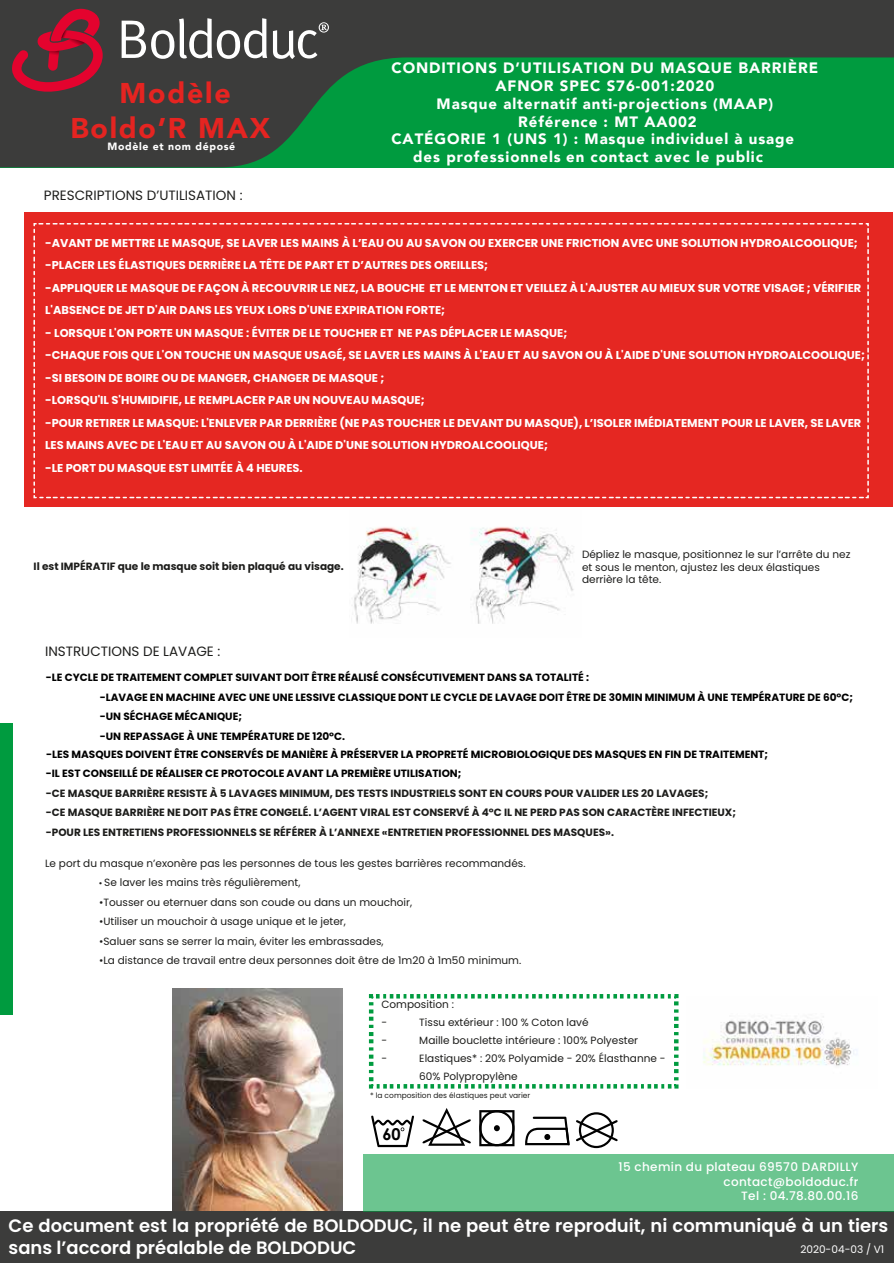
<style>
.page{position:relative;width:894px;height:1263px;background:#fff}
.page>*{position:absolute;margin:0;border:0;box-sizing:border-box;transform-origin:0 0}
.t1{font:55.5px "Adobe Arabic";color:#fff}
.t2{font:900 28.5px/34.2px "Avenir";letter-spacing:.06em;color:#e52421;text-align:center}
.t3{font:600 18px/21.6px "Poppins";color:#fff}
.t4{font:700 16.35px "Century Gothic";color:#010101}
.t5{font:900 15px "Avenir";letter-spacing:.06em;color:#fff}
.t6{font:13.5px "Poppins";color:#1d1d1b}
.t7{font:500 12px/14.4px "Poppins";letter-spacing:.03em;color:#fff;text-align:right}
.t8{font:700 11.4px/22.5px "Poppins";color:#fff}
.t9{font:10.5px/17.9px "Poppins";color:#1d1d1b}
.t10{font:700 10.5px/19.5px "Poppins";color:#000}
.t11{font:700 10.5px/19.5px "Poppins";color:#1d1d1b}
.t12{font:900 10.5px "Avenir";letter-spacing:.06em;color:#fff}
.t13{font:10.5px "Poppins";color:#fff}
.t14{font:7.5px "Poppins";color:#1d1d1b}
.s1{font-family:"Myriad Pro"}
</style>
<div class="page">
<img style="left:354px;top:527px;width:220px;height:97px">
<svg style="left:0;top:0;width:893px;height:167px;background:#1f693c"></svg>
<svg style="left:368px;top:994px;width:311px;height:95px"></svg>
<div style="left:0;top:1212px;width:893px;height:51px;background:#3c3c3b"></div>
<div style="left:363px;top:1154px;width:530px;height:58px;background:#6cc590"></div>
<img style="left:703px;top:1015px;width:154px;height:51px">
<div style="left:24px;top:212px;width:869px;height:295px;background:#e52722"></div>
<svg style="left:33px;top:223px;width:836px;height:276px"></svg>
<svg style="left:122px;top:18px;width:145px;height:41px"></svg>
<svg style="left:273px;top:30px;width:44px;height:29px"></svg>
<svg style="left:11px;top:7px;width:92px;height:87px;background:#782736"></svg>
<div style="left:0;top:723px;width:13px;height:291px;background:#009b3f"></div>
<img style="left:173px;top:988px;width:169px;height:223px">
<svg style="left:422px;top:1108px;width:49px;height:37px"></svg>
<svg style="left:479px;top:1110px;width:35px;height:36px"></svg>
<svg style="left:525px;top:1116px;width:44px;height:29px"></svg>
<svg style="left:576px;top:1112px;width:41px;height:36px"></svg>
<svg style="left:371px;top:1115px;width:43px;height:32px"></svg>
<h2 class="t2" style="left:70px;top:76px;width:201px">Modèle<br>Boldo’R MAX</h2>
<p class="t12" style="left:107px;top:138px;width:129px">Modèle et nom déposé</p>
<p class="t6" style="left:44px;top:187px;width:200px">PRESCRIPTIONS D’UTILISATION :</p>
<h1 class="t1" style="left:317px;top:-3px;width:14px">®</h1>
<h3 class="t5" style="left:391px;top:54px;width:428px">CONDITIONS D’UTILISATION DU MASQUE BARRIÈRE</h3>
<h3 class="t5" style="left:495px;top:72px;width:220px">AFNOR SPEC S76-001:2020</h3>
<h3 class="t5" style="left:436px;top:90px;width:338px">Masque alternatif anti-projections (MAAP)</h3>
<h3 class="t5" style="left:518px;top:108px;width:180px">Référence : MT AA002</h3>
<h3 class="t5" style="left:391px;top:126px;width:404px">CATÉGORIE 1 (UNS 1) : Masque individuel à usage</h3>
<h3 class="t5" style="left:413px;top:144px;width:351px">des professionnels en contact avec le public</h3>
<p class="t8" style="left:45px;top:231px;width:817px">-AVANT DE METTRE LE MASQUE, SE LAVER LES MAINS À L’EAU OU AU SAVON OU EXERCER UNE FRICTION AVEC UNE SOLUTION HYDROALCOOLIQUE; -PLACER LES ÉLASTIQUES DERRIÈRE LA TÊTE DE PART ET D’AUTRES DES OREILLES;<br>-APPLIQUER LE MASQUE DE FAÇON À RECOUVRIR LE NEZ, LA BOUCHE ET LE MENTON ET VEILLEZ À L'AJUSTER AU MIEUX SUR VOTRE VISAGE ; VÉRIFIER L'ABSENCE DE JET D'AIR DANS LES YEUX LORS D'UNE EXPIRATION FORTE;</p>
<p class="t8" style="left:45px;top:321px;width:821px">- LORSQUE L'ON PORTE UN MASQUE : ÉVITER DE LE TOUCHER ET NE PAS DÉPLACER LE MASQUE;<br>-CHAQUE FOIS QUE L'ON TOUCHE UN MASQUE USAGÉ, SE LAVER LES MAINS À L'EAU ET AU SAVON OU À L'AIDE D'UNE SOLUTION HYDROALCOOLIQUE; -SI BESOIN DE BOIRE OU DE MANGER, CHANGER DE MASQUE ;<br>-LORSQU'IL S'HUMIDIFIE, LE REMPLACER PAR UN NOUVEAU MASQUE;<br>-POUR RETIRER LE MASQUE: L'ENLEVER PAR DERRIÈRE (NE PAS TOUCHER LE DEVANT DU MASQUE), L’ISOLER IMÉDIATEMENT POUR LE LAVER, SE LAVER LES MAINS AVEC DE L'EAU ET AU SAVON OU À L'AIDE D'UNE SOLUTION HYDROALCOOLIQUE;<br>-LE PORT DU MASQUE EST LIMITÉE À 4 HEURES.</p>
<p class="t11" style="left:34px;top:557px;width:311px">Il est IMPÉRATIF que le masque soit bien plaqué au visage.</p>
<p class="t9" style="left:582px;top:548px;width:270px;line-height:12.6px">Dépliez le masque, positionnez le sur l’arrête du nez et sous le menton, ajustez les deux élastiques derrière la tête.</p>
<p class="t6" style="left:45px;top:643px;width:177px">INSTRUCTIONS DE LAVAGE :</p>
<p class="t10" style="left:100px;top:668px;width:754px;text-indent:-54px">-LE CYCLE DE TRAITEMENT COMPLET SUIVANT DOIT ÊTRE RÉALISÉ CONSÉCUTIVEMENT DANS SA TOTALITÉ :<br>-LAVAGE EN MACHINE AVEC UNE UNE LESSIVE CLASSIQUE DONT LE CYCLE DE LAVAGE DOIT ÊTRE DE 30MIN MINIMUM À UNE TEMPÉRATURE DE 60°C; -UN SÉCHAGE MÉCANIQUE;<br>-UN REPASSAGE À UNE TEMPÉRATURE DE 120°C.</p>
<p class="t10" style="left:46px;top:764px;width:417px">-IL EST CONSEILLÉ DE RÉALISER CE PROTOCOLE AVANT LA PREMIÈRE UTILISATION;</p>
<p class="t11" style="left:46px;top:783px;width:691px">-CE MASQUE BARRIÈRE RESISTE À 5 LAVAGES MINIMUM, DES TESTS INDUSTRIELS SONT EN COURS POUR VALIDER LES 20 LAVAGES;<br>-CE MASQUE BARRIÈRE NE DOIT PAS ÊTRE CONGELÉ. L’AGENT VIRAL EST CONSERVÉ À 4°C IL NE PERD PAS SON CARACTÈRE INFECTIEUX; -POUR LES ENTRETIENS PROFESSIONNELS SE RÉFÉRER À L’ANNEXE «ENTRETIEN PROFESSIONNEL DES MASQUES».</p>
<p class="t10" style="left:46px;top:745px;width:723px">-LES MASQUES DOIVENT ÊTRE CONSERVÉS DE MANIÈRE À PRÉSERVER LA PROPRETÉ MICROBIOLOGIQUE DES MASQUES EN FIN DE TRAITEMENT;</p>
<p class="t9" style="left:45px;top:854px;width:482px">Le port du masque n’exonère pas les personnes de tous les gestes barrières recommandés.</p>
<p class="t9" style="left:99px;top:873px;width:203px"><span class="s1">•</span> Se laver les mains très régulièrement,</p>
<p class="t9" style="left:99px;top:893px;width:314px">•Tousser ou eternuer dans son coude ou dans un mouchoir,</p>
<p class="t9" style="left:99px;top:912px;width:248px">•Utiliser un mouchoir à usage unique et le jeter,</p>
<p class="t9" style="left:99px;top:932px;width:286px">•Saluer sans se serrer la main, éviter les embrassades,</p>
<p class="t9" style="left:99px;top:951px;width:423px">•La distance de travail entre deux personnes doit être de 1m20 à 1m50 minimum.</p>
<p class="t9" style="left:381px;top:995px;width:74px">Composition : -</p>
<p class="t9" style="left:419px;top:1013px;width:171px">Tissu extérieur : 100 % Coton lavé</p>
<p class="t9" style="left:381px;top:1031px;width:7px">-</p>
<p class="t9" style="left:419px;top:1031px;width:220px">Maille bouclette intérieure : 100% Polyester</p>
<p class="t9" style="left:381px;top:1049px;width:7px">-</p>
<p class="t9" style="left:419px;top:1049px;width:248px">Elastiques* : 20% Polyamide - 20% Élasthanne -<br>60% Polypropylène</p>
<p class="t14" style="left:370px;top:1091px;width:162px">* la composition des élastiques peut varier</p>
<h3 class="t4" style="left:382px;top:1121px;width:20px">60</h3>
<p class="t7" style="left:618px;top:1160px;width:241px">15 chemin du plateau 69570 DARDILLY contact@boldoduc.fr<br>Tel : 04.78.80.00.16</p>
<h3 class="t3" style="left:9px;top:1215px;width:881px">Ce document est la propriété de BOLDODUC, il ne peut être reproduit, ni communiqué à un tiers sans l’accord préalable de BOLDODUC</h3>
<p class="t13" style="left:800px;top:1242px;width:85px">2020-04-03 / V1</p>
</div>
